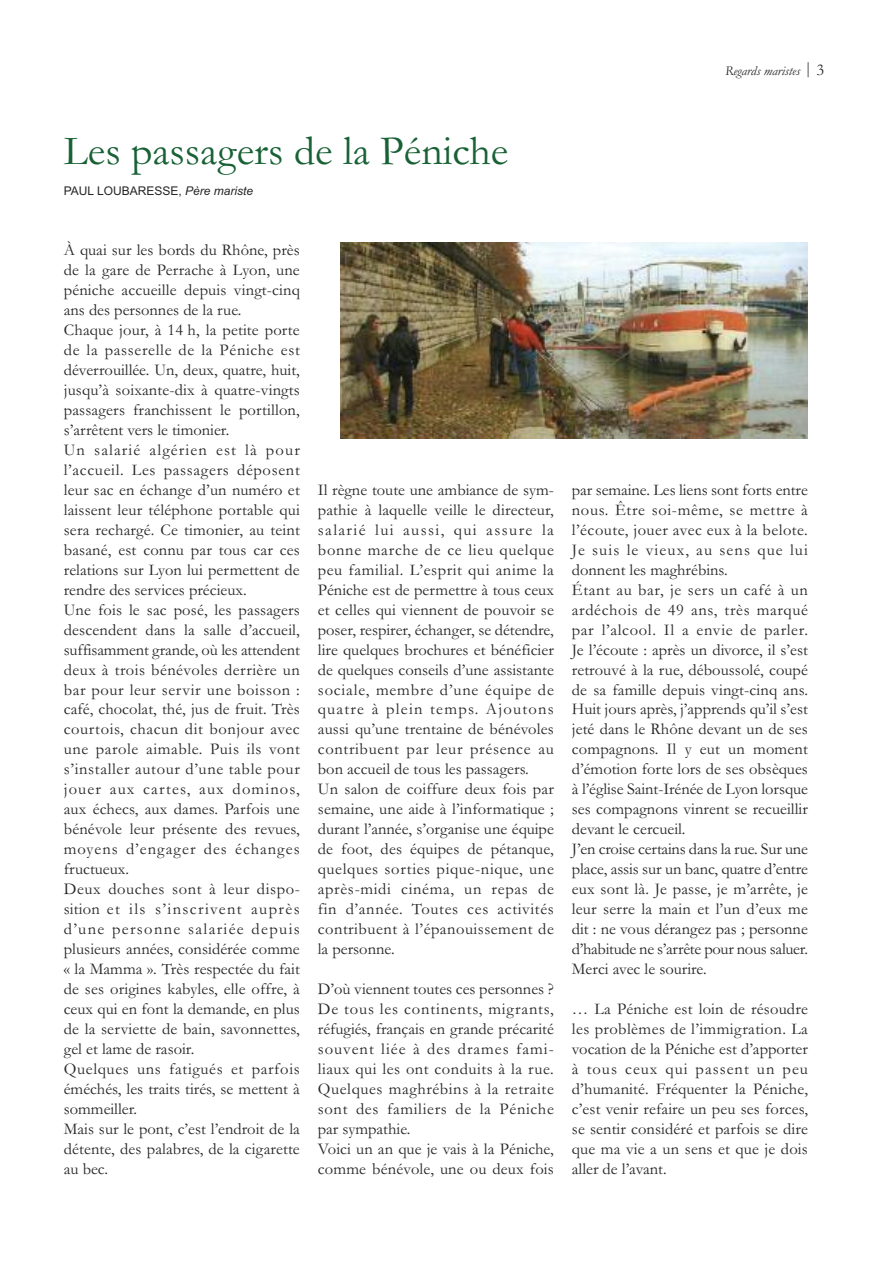
<style>
.page{position:relative;width:893px;height:1263px;background:#fff}
.page>*{position:absolute;margin:0;border:0;box-sizing:border-box;transform-origin:0 0}
.t1{font:42px "Garamond";color:#186135}
.t2{font:16.5px/20px "Garamond";letter-spacing:.01em;color:#272627}
.t3{font:16.5px/20px "Garamond";letter-spacing:.03em;color:#272627}
.t4{font:italic 13.5px "Garamond";color:#272627}
.t5{font:12px "Arial";color:#272627}
.s1{font-style:normal;font-size:16.5px}
.s2{font-style:italic}
</style>
<div class="page">
<img style="left:340px;top:242px;width:468px;height:196px">
<p class="t4" style="left:725px;top:62px;width:101px">Regards maristes <span class="s1">| 3</span></p>
<h1 class="t1" style="left:64px;top:124px;width:446px">Les passagers de la Péniche</h1>
<p class="t5" style="left:64px;top:184px;width:191px">PAUL LOUBARESSE, <span class="s2">Père mariste</span></p>
<p class="t2" style="left:64px;top:239px;width:238px">À quai sur les bords du Rhône, près de la gare de Perrache à Lyon, une péniche accueille depuis vingt-cinq ans des personnes de la rue.<br>Chaque jour, à 14 h, la petite porte de la passerelle de la Péniche est déverrouillée. Un, deux, quatre, huit, jusqu’à soixante-dix à quatre-vingts passagers franchissent le portillon, s’arrêtent vers le timonier.<br>Un salarié algérien est là pour l’accueil. Les passagers déposent leur sac en échange d’un numéro et laissent leur téléphone portable qui sera rechargé. Ce timonier, au teint basané, est connu par tous car ces relations sur Lyon lui permettent de rendre des services précieux.<br>Une fois le sac posé, les passagers descendent dans la salle d’accueil, suffisamment grande, où les attendent deux à trois bénévoles derrière un bar pour leur servir une boisson : café, chocolat, thé, jus de fruit. Très courtois, chacun dit bonjour avec une parole aimable. Puis ils vont s’installer autour d’une table pour jouer aux cartes, aux dominos, aux échecs, aux dames. Parfois une bénévole leur présente des revues, moyens d’engager des échanges fructueux.<br>Deux douches sont à leur dispo&shy;sition et ils s’inscrivent auprès d’une personne salariée depuis plusieurs années, considérée comme « la Mamma ». Très respectée du fait de ses origines kabyles, elle offre, à ceux qui en font la demande, en plus de la serviette de bain, savonnettes, gel et lame de rasoir.<br>Quelques uns fatigués et parfois éméchés, les traits tirés, se mettent à sommeiller.<br>Mais sur le pont, c’est l’endroit de la détente, des palabres, de la cigarette au bec.</p>
<p class="t2" style="left:318px;top:479px;width:238px">Il règne toute une ambiance de sym&shy;pathie à laquelle veille le directeur, salarié lui aussi, qui assure la bonne marche de ce lieu quelque peu familial. L’esprit qui anime la Péniche est de permettre à tous ceux et celles qui viennent de pouvoir se poser, respirer, échanger, se détendre, lire quelques brochures et bénéficier de quelques conseils d’une assistante sociale, membre d’une équipe de quatre à plein temps. Ajoutons aussi qu’une trentaine de bénévoles contribuent par leur présence au bon accueil de tous les passagers.<br>Un salon de coiffure deux fois par semaine, une aide à l’informatique ; durant l’année, s’organise une équipe de foot, des équipes de pétanque, quelques sorties pique-nique, une après-midi cinéma, un repas de fin d’année. Toutes ces activités contribuent à l’épanouissement de la personne.</p>
<p class="t3" style="left:318px;top:978px;width:238px">D’où viennent toutes ces personnes ?<br>De tous les continents, migrants, réfugiés, français en grande précarité souvent liée à des drames fami&shy;liaux qui les ont conduits à la rue.<br>Quelques maghrébins à la retraite sont des familiers de la Péniche par sympathie.<br>Voici un an que je vais à la Péniche, comme bénévole, une ou deux fois</p>
<p class="t2" style="left:572px;top:479px;width:238px">par semaine. Les liens sont forts entre nous. Être soi-même, se mettre à l’écoute, jouer avec eux à la belote.<br>Je suis le vieux, au sens que lui donnent les maghrébins.<br>Étant au bar, je sers un café à un ardéchois de 49 ans, très marqué par l’alcool. Il a envie de parler.<br>Je l’écoute : après un divorce, il s’est retrouvé à la rue, déboussolé, coupé de sa famille depuis vingt-cinq ans.<br>Huit jours après, j’apprends qu’il s’est jeté dans le Rhône devant un de ses compagnons. Il y eut un moment d’émotion forte lors de ses obsèques à l’église Saint-Irénée de Lyon lorsque ses compagnons vinrent se recueillir devant le cercueil.<br>J’en croise certains dans la rue. Sur une place, assis sur un banc, quatre d’entre eux sont là. Je passe, je m’arrête, je leur serre la main et l’un d’eux me dit : ne vous dérangez pas ; personne d’habitude ne s’arrête pour nous saluer.<br>Merci avec le sourire.</p>
<p class="t2" style="left:572px;top:998px;width:238px;text-align:justify">… La Péniche est loin de résoudre les problèmes de l’immigration. La vocation de la Péniche est d’apporter à tous ceux qui passent un peu d’humanité. Fréquenter la Péniche, c’est venir refaire un peu ses forces, se sentir considéré et parfois se dire que ma vie a un sens et que je dois aller de l’avant.</p>
</div>
